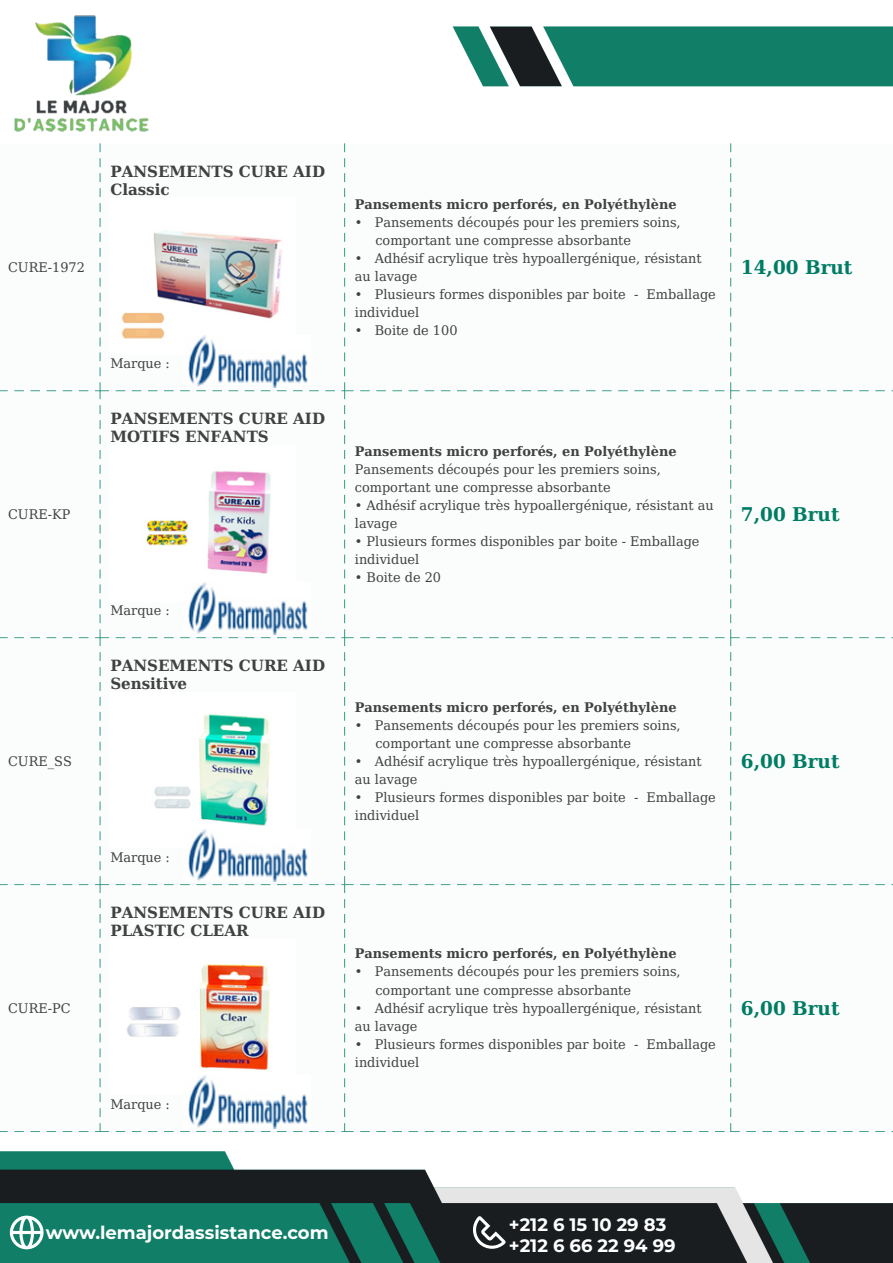
<style>
.page{position:relative;width:893px;height:1263px;background:#fff}
.page>*{position:absolute;margin:0;border:0;box-sizing:border-box;transform-origin:0 0}
.t1{font:700 19.05px "DejaVu Serif Condensed";color:#007c64;scale:1.08 1}
.t2{font:700 18px/21.6px "Montserrat";color:#fff}
.t3{font:700 15.45px/18.1px "DejaVu Serif Condensed";color:#414042;scale:1.08 1}
.t4{font:13.2px/18.1px "DejaVu Serif Condensed";color:#414042;scale:1.08 1}
.t5{font:700 13.2px "DejaVu Serif Condensed";color:#414042;scale:1.08 1}
</style>
<div class="page">
<img style="left:0;top:15px;width:893px;height:1248px">
<svg style="left:10px;top:1215px;width:34px;height:34px"></svg>
<svg style="left:471px;top:1216px;width:35px;height:33px"></svg>
<p class="t3" style="left:110px;top:162px;width:200px">PANSEMENTS CURE AID<br>Classic</p>
<p class="t4" style="left:8px;top:258px;width:73px">CURE-1972</p>
<p class="t5" style="left:355px;top:193px;width:299px">Pansements micro perforés, en Polyéthylène</p>
<p class="t4" style="left:375px;top:213px;width:284px;text-indent:-20px">• Pansements découpés pour les premiers soins, comportant une compresse absorbante</p>
<p class="t4" style="left:355px;top:249px;width:323px">• Adhésif acrylique très hypoallergénique, résistant au lavage</p>
<p class="t4" style="left:355px;top:285px;width:336px">• Plusieurs formes disponibles par boite - Emballage individuel</p>
<p class="t4" style="left:355px;top:321px;width:97px">• Boite de 100</p>
<h1 class="t1" style="left:741px;top:252px;width:105px">14,00 Brut</h1>
<p class="t4" style="left:110px;top:354px;width:57px">Marque :</p>
<p class="t3" style="left:110px;top:409px;width:200px">PANSEMENTS CURE AID<br>MOTIFS ENFANTS</p>
<p class="t4" style="left:8px;top:505px;width:59px">CURE-KP</p>
<p class="t5" style="left:355px;top:440px;width:299px">Pansements micro perforés, en Polyéthylène</p>
<p class="t4" style="left:355px;top:459px;width:285px">Pansements découpés pour les premiers soins, comportant une compresse absorbante</p>
<p class="t4" style="left:355px;top:496px;width:334px">• Adhésif acrylique très hypoallergénique, résistant au lavage</p>
<p class="t4" style="left:355px;top:532px;width:321px">• Plusieurs formes disponibles par boite - Emballage individuel</p>
<p class="t4" style="left:355px;top:568px;width:81px">• Boite de 20</p>
<h1 class="t1" style="left:741px;top:499px;width:93px">7,00 Brut</h1>
<p class="t4" style="left:110px;top:601px;width:57px">Marque :</p>
<p class="t3" style="left:110px;top:656px;width:200px">PANSEMENTS CURE AID<br>Sensitive</p>
<p class="t4" style="left:8px;top:752px;width:61px">CURE_SS</p>
<p class="t5" style="left:355px;top:696px;width:299px">Pansements micro perforés, en Polyéthylène</p>
<p class="t4" style="left:375px;top:715px;width:284px;text-indent:-20px">• Pansements découpés pour les premiers soins, comportant une compresse absorbante</p>
<p class="t4" style="left:355px;top:752px;width:323px">• Adhésif acrylique très hypoallergénique, résistant au lavage</p>
<p class="t4" style="left:355px;top:788px;width:336px">• Plusieurs formes disponibles par boite - Emballage individuel</p>
<h1 class="t1" style="left:741px;top:746px;width:93px">6,00 Brut</h1>
<p class="t4" style="left:110px;top:847px;width:57px">Marque :</p>
<p class="t3" style="left:110px;top:903px;width:200px">PANSEMENTS CURE AID<br>PLASTIC CLEAR</p>
<p class="t4" style="left:8px;top:998px;width:60px">CURE-PC</p>
<p class="t5" style="left:355px;top:943px;width:299px">Pansements micro perforés, en Polyéthylène</p>
<p class="t4" style="left:375px;top:962px;width:284px;text-indent:-20px">• Pansements découpés pour les premiers soins, comportant une compresse absorbante</p>
<p class="t4" style="left:355px;top:998px;width:323px">• Adhésif acrylique très hypoallergénique, résistant au lavage</p>
<p class="t4" style="left:355px;top:1035px;width:336px">• Plusieurs formes disponibles par boite - Emballage individuel</p>
<h1 class="t1" style="left:741px;top:993px;width:93px">6,00 Brut</h1>
<p class="t4" style="left:110px;top:1094px;width:57px">Marque :</p>
<h2 class="t2" style="left:46px;top:1221px;width:284px">www.lemajordassistance.com</h2>
<h2 class="t2" style="left:509px;top:1212px;width:168px">+212 6 15 10 29 83 +212 6 66 22 94 99</h2>
</div>
